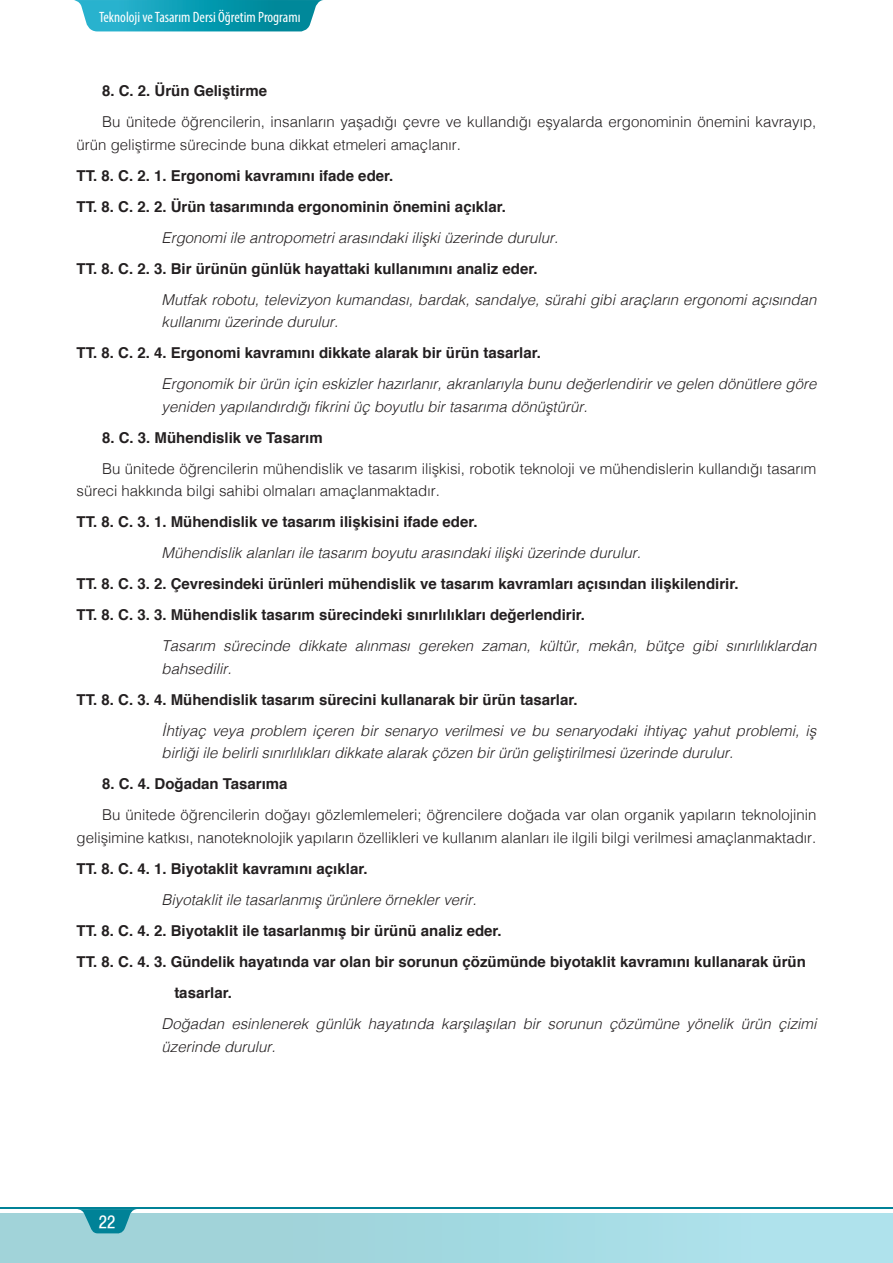
<style>
.page{position:relative;width:893px;height:1263px;background:#fff}
.page>*{position:absolute;margin:0;border:0;box-sizing:border-box;transform-origin:0 0}
.t1{font:18px "Helvetica Nar T Medium";color:#fff}
.t2{font:italic 300 15px "Helvetica";color:#231f20}
.t3{font:700 15px "Helvetica";color:#231f20}
.t4{font:300 15px/31px "Helvetica";color:#231f20}
.t5{font:condensed 15px "Myriad Pro";color:#fff}
.s1{font-weight:700}
</style>
<div class="page">
<div style="left:0;top:1213px;width:893px;height:50px;background:linear-gradient(to right,#9dcfd4,#aee3ed)"></div>
<hr style="left:0;top:1207px;width:893px;height:2px;background:#008297">
<svg style="left:77px;top:1209px;width:66px;height:25px;background:#45a4b3"></svg>
<svg style="left:74px;top:0;width:249px;height:31px;background:#21a4b9"></svg>
<p class="t5" style="left:99px;top:8px;width:203px">Teknoloji ve Tasarım Dersi Öğretim Programı</p>
<p class="t4" style="left:102px;top:74px;width:716px"><span class="s1">8. C. 2. Ürün Geliştirme<br></span>Bu ünitede öğrencilerin, insanların yaşadığı çevre ve kullandığı eşyalarda ergonominin önemini kavrayıp,</p>
<p class="t4" style="left:77px;top:128px;width:386px">ürün geliştirme sürecinde buna dikkat etmeleri amaçlanır.</p>
<p class="t3" style="left:77px;top:163px;width:318px">TT. 8. C. 2. 1. Ergonomi kavramını ifade eder.</p>
<p class="t3" style="left:77px;top:194px;width:431px">TT. 8. C. 2. 2. Ürün tasarımında ergonominin önemini açıklar.</p>
<p class="t2" style="left:162px;top:225px;width:398px">Ergonomi ile antropometri arasındaki ilişki üzerinde durulur.</p>
<p class="t3" style="left:77px;top:256px;width:462px">TT. 8. C. 2. 3. Bir ürünün günlük hayattaki kullanımını analiz eder.</p>
<p class="t2" style="left:162px;top:287px;width:656px">Mutfak robotu, televizyon kumandası, bardak, sandalye, sürahi gibi araçların ergonomi açısından</p>
<p class="t2" style="left:162px;top:309px;width:178px">kullanımı üzerinde durulur.</p>
<p class="t3" style="left:77px;top:341px;width:466px">TT. 8. C. 2. 4. Ergonomi kavramını dikkate alarak bir ürün tasarlar.</p>
<p class="t2" style="left:162px;top:371px;width:656px">Ergonomik bir ürün için eskizler hazırlanır, akranlarıyla bunu değerlendirir ve gelen dönütlere göre</p>
<p class="t2" style="left:162px;top:394px;width:427px">yeniden yapılandırdığı fikrini üç boyutlu bir tasarıma dönüştürür.</p>
<p class="t4" style="left:102px;top:421px;width:716px"><span class="s1">8. C. 3. Mühendislik ve Tasarım<br></span>Bu ünitede öğrencilerin mühendislik ve tasarım ilişkisi, robotik teknoloji ve mühendislerin kullandığı tasarım</p>
<p class="t4" style="left:77px;top:474px;width:365px">süreci hakkında bilgi sahibi olmaları amaçlanmaktadır.</p>
<p class="t3" style="left:77px;top:510px;width:402px">TT. 8. C. 3. 1. Mühendislik ve tasarım ilişkisini ifade eder.</p>
<p class="t2" style="left:162px;top:540px;width:481px">Mühendislik alanları ile tasarım boyutu arasındaki ilişki üzerinde durulur.</p>
<p class="t3" style="left:77px;top:572px;width:663px">TT. 8. C. 3. 2. Çevresindeki ürünleri mühendislik ve tasarım kavramları açısından ilişkilendirir.</p>
<p class="t3" style="left:77px;top:603px;width:510px">TT. 8. C. 3. 3. Mühendislik tasarım sürecindeki sınırlılıkları değerlendirir.</p>
<p class="t2" style="left:162px;top:633px;width:656px">Tasarım sürecinde dikkate alınması gereken zaman, kültür, mekân, bütçe gibi sınırlılıklardan</p>
<p class="t2" style="left:162px;top:656px;width:72px">bahsedilir.</p>
<p class="t3" style="left:77px;top:687px;width:503px">TT. 8. C. 3. 4. Mühendislik tasarım sürecini kullanarak bir ürün tasarlar.</p>
<p class="t2" style="left:162px;top:718px;width:656px">İhtiyaç veya problem içeren bir senaryo verilmesi ve bu senaryodaki ihtiyaç yahut problemi, iş</p>
<p class="t2" style="left:162px;top:740px;width:573px">birliği ile belirli sınırlılıkları dikkate alarak çözen bir ürün geliştirilmesi üzerinde durulur.</p>
<p class="t4" style="left:102px;top:767px;width:716px"><span class="s1">8. C. 4. Doğadan Tasarıma<br></span>Bu ünitede öğrencilerin doğayı gözlemlemeleri; öğrencilere doğada var olan organik yapıların teknolojinin</p>
<p class="t4" style="left:77px;top:821px;width:741px">gelişimine katkısı, nanoteknolojik yapıların özellikleri ve kullanım alanları ile ilgili bilgi verilmesi amaçlanmaktadır.</p>
<p class="t3" style="left:77px;top:857px;width:292px">TT. 8. C. 4. 1. Biyotaklit kavramını açıklar.</p>
<p class="t2" style="left:162px;top:887px;width:317px">Biyotaklit ile tasarlanmış ürünlere örnekler verir.</p>
<p class="t3" style="left:77px;top:919px;width:427px">TT. 8. C. 4. 2. Biyotaklit ile tasarlanmış bir ürünü analiz eder.</p>
<p class="t3" style="left:77px;top:950px;width:731px">TT. 8. C. 4. 3. Gündelik hayatında var olan bir sorunun çözümünde biyotaklit kavramını kullanarak ürün</p>
<p class="t3" style="left:174px;top:981px;width:59px">tasarlar.</p>
<p class="t2" style="left:162px;top:1011px;width:656px">Doğadan esinlenerek günlük hayatında karşılaşılan bir sorunun çözümüne yönelik ürün çizimi</p>
<p class="t2" style="left:162px;top:1033px;width:116px">üzerinde durulur.</p>
<p class="t1" style="left:99px;top:1211px;width:18px">22</p>
</div>
